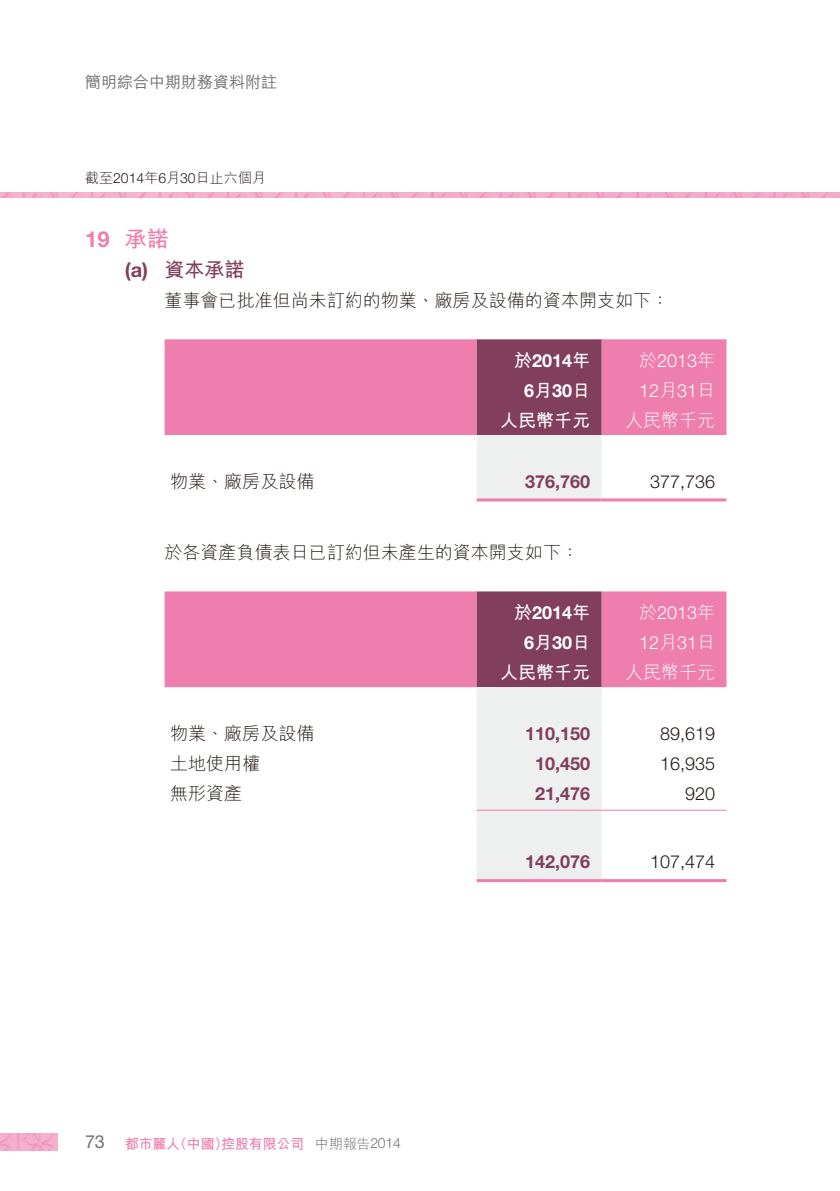
<style>
.page{position:relative;width:840px;height:1191px;background:#fff}
.page>*{position:absolute;margin:0;border:0;box-sizing:border-box;transform-origin:0 0}
.t1{font:700 22px "Helvetica Neue LT Std";color:#ed7eae}
.t2{font:20px "M Hei HK Bold E Ten B5 H";color:#813f5d}
.t3{font:18px "M Hei HK Light E Ten B5 H";color:#231916}
.t4{font:700 18px "Helvetica Neue LT Std";color:#813f5d}
.t5{font:300 18px "Helvetica Neue LT Std";color:#231916}
.t6{font:300 18px/30px "Helvetica Neue LT Std";color:#fff}
.t7{font:700 18px/30px "Helvetica Neue LT Std";color:#fff;text-align:center}
.t8{font:18px "M Hei HK Bold E Ten B5 H";color:#fff}
.t9{font:18px "M Hei HK Light E Ten B5 H";color:#fff}
.t10{font:16px "M Hei HK Medium E Ten B5 H";color:#717171}
.t11{font:14px "M Hei HK Bold E Ten B5 H";letter-spacing:-.015em;color:#ed7eae}
.t12{font:14px "M Hei HK Light E Ten B5 H";color:#231916}
.s1{font-family:"Helvetica Neue LT Std";font-weight:300}
.s2{font-family:"M Hei HK Bold E Ten B5 H";font-weight:400}
.s3{font-family:"Helvetica Neue LT Std";font-weight:700}
.s4{font-family:"M Hei HK Light E Ten B5 H";font-weight:400}
.s5{font-family:"Helvetica Neue LT Std";font-size:18px;color:#717171}
.s6{font-family:"M Hei HK Light E Ten B5 H";color:#717171}
.s7{font-family:"Helvetica Neue LT Std";font-weight:300;color:#717171}
</style>
<div class="page">
<img style="left:0;top:1133px;width:57px;height:17px">
<img style="left:0;top:193px;width:839px;height:4px">
<div style="left:164px;top:339px;width:562px;height:96px;background:#ed7eae"></div>
<svg style="left:476px;top:339px;width:125px;height:159px;background:#ac8597"></svg>
<hr style="left:476px;top:498px;width:125px;height:3px;background:#ed7eae">
<hr style="left:601px;top:498px;width:125px;height:3px;background:#ed7eae">
<div style="left:164px;top:591px;width:562px;height:96px;background:#ed7eae"></div>
<svg style="left:476px;top:591px;width:125px;height:288px;background:#cab4be"></svg>
<hr style="left:476px;top:809px;width:125px;height:1px;background:#ed7eae">
<hr style="left:601px;top:809px;width:125px;height:1px;background:#ed7eae">
<hr style="left:476px;top:879px;width:125px;height:3px;background:#ed7eae">
<hr style="left:601px;top:879px;width:125px;height:3px;background:#ed7eae">
<p class="t10" style="left:85px;top:76px;width:193px">簡明綜合中期財務資料附註</p>
<p class="t12" style="left:85px;top:172px;width:182px">截至<span class="s1">2014</span>年<span class="s1">6</span>月<span class="s1">30</span>日止六個月</p>
<p class="t1" style="left:85px;top:231px;width:85px">19 <span class="s2">承諾</span></p>
<p class="t2" style="left:125px;top:262px;width:121px"><span class="s3">(a)</span> 資本承諾</p>
<p class="t3" style="left:164px;top:293px;width:506px">董事會已批准但尚未訂約的物業、廠房及設備的資本開支如下：</p>
<p class="t7" style="left:514px;top:348px;width:78px"><span class="s2">於</span>2014<span class="s2">年<br></span>6<span class="s2">月</span>30<span class="s2">日</span></p>
<p class="t6" style="left:638px;top:348px;width:78px"><span class="s4">於</span>2013<span class="s4">年<br></span>12<span class="s4">月</span>31<span class="s4">日</span></p>
<p class="t8" style="left:500px;top:413px;width:91px">人民幣千元</p>
<p class="t9" style="left:624px;top:413px;width:91px">人民幣千元</p>
<p class="t3" style="left:170px;top:474px;width:146px">物業、廠房及設備</p>
<p class="t4" style="left:525px;top:475px;width:67px">376,760</p>
<p class="t5" style="left:649px;top:475px;width:67px">377,736</p>
<p class="t3" style="left:164px;top:545px;width:415px">於各資產負債表日已訂約但未產生的資本開支如下：</p>
<p class="t7" style="left:514px;top:600px;width:78px"><span class="s2">於</span>2014<span class="s2">年<br></span>6<span class="s2">月</span>30<span class="s2">日</span></p>
<p class="t6" style="left:638px;top:600px;width:78px"><span class="s4">於</span>2013<span class="s4">年<br></span>12<span class="s4">月</span>31<span class="s4">日</span></p>
<p class="t8" style="left:500px;top:665px;width:91px">人民幣千元</p>
<p class="t9" style="left:624px;top:665px;width:91px">人民幣千元</p>
<p class="t3" style="left:170px;top:726px;width:146px">物業、廠房及設備</p>
<p class="t4" style="left:525px;top:727px;width:67px">110,150</p>
<p class="t5" style="left:659px;top:727px;width:57px">89,619</p>
<p class="t3" style="left:170px;top:756px;width:91px">土地使用權</p>
<p class="t4" style="left:535px;top:757px;width:57px">10,450</p>
<p class="t5" style="left:659px;top:757px;width:57px">16,935</p>
<p class="t3" style="left:170px;top:786px;width:73px">無形資產</p>
<p class="t4" style="left:535px;top:787px;width:57px">21,476</p>
<p class="t5" style="left:684px;top:787px;width:32px">920</p>
<p class="t11" style="left:85px;top:1138px;width:317px"><span class="s5">73</span> 都市麗人（中國）控股有限公司 <span class="s6">中期報告</span><span class="s7">2014</span></p>
<p class="t4" style="left:525px;top:855px;width:67px">142,076</p>
<p class="t5" style="left:649px;top:855px;width:67px">107,474</p>
</div>
